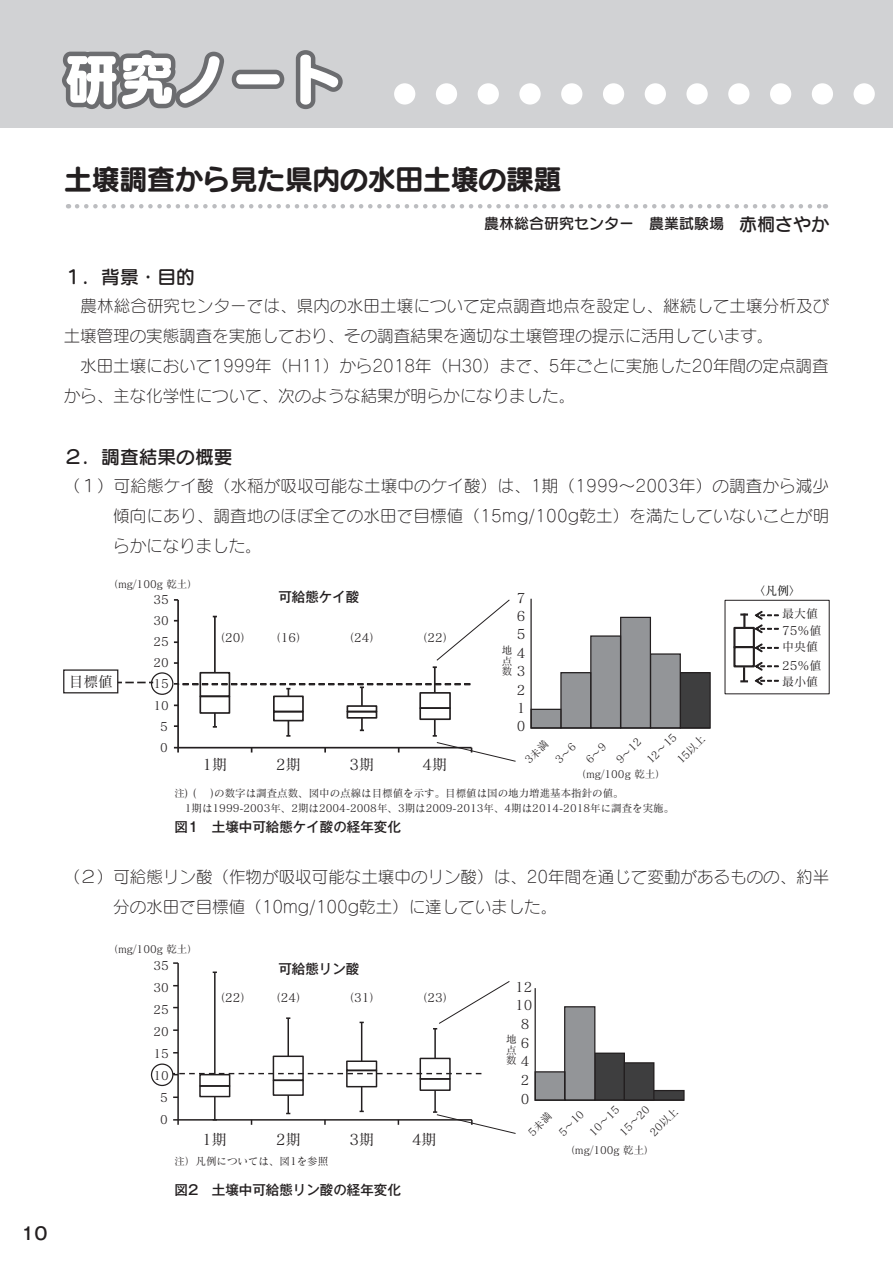
<style>
.page{position:relative;width:893px;height:1263px;background:#fff}
.page>*{position:absolute;margin:0;border:0;box-sizing:border-box;transform-origin:0 0}
.t1{font:55.5px "Seurat Pro N EB";color:#fff}
.t2{font:28.5px "Seurat Pro N B";letter-spacing:-.03em;color:#231f20}
.t3{font:18.75px "Seurat Pro N DB";color:#231f20}
.t4{font:18px "Seurat Pro N DB";color:#231f20}
.t5{font:500 17.25px "Gothic MB101 Pr 6";color:#231f20}
.t6{font:16.5px/30px "Seurat Pro N L";color:#231f20}
.t7{font:15px "Seurat Pro N DB";color:#231f20}
.t8{font:15px "Matisse Pro N M";color:#231f20}
.t9{font:14.7px "Matisse Pro N M";color:#231f20}
.t10{font:500 13.5px "Gothic MB101 Pr 6";color:#231f20}
.t11{font:13.5px "Matisse Pro N M";color:#231f20}
.t12{font:12px/16.8px "Matisse Pro N M";color:#231f20}
.t13{font:12px "Matisse Pro N M";color:#030303}
.t14{font:10.5px/10.5px "Matisse Pro N M";color:#231f20;text-align:justify}
</style>
<div class="page">
<div style="left:0;top:0;width:893px;height:128px;background:#d1d2d4"></div>
<div style="left:394px;top:83px;width:21px;height:22px;background:#fff;border-radius:50%"></div>
<div style="left:436px;top:83px;width:21px;height:22px;background:#fff;border-radius:50%"></div>
<div style="left:478px;top:83px;width:21px;height:22px;background:#fff;border-radius:50%"></div>
<div style="left:519px;top:83px;width:22px;height:22px;background:#fff;border-radius:50%"></div>
<div style="left:561px;top:83px;width:21px;height:22px;background:#fff;border-radius:50%"></div>
<div style="left:603px;top:83px;width:21px;height:22px;background:#fff;border-radius:50%"></div>
<div style="left:645px;top:83px;width:21px;height:22px;background:#fff;border-radius:50%"></div>
<div style="left:686px;top:83px;width:22px;height:22px;background:#fff;border-radius:50%"></div>
<div style="left:728px;top:83px;width:21px;height:22px;background:#fff;border-radius:50%"></div>
<div style="left:770px;top:83px;width:21px;height:22px;background:#fff;border-radius:50%"></div>
<div style="left:812px;top:83px;width:21px;height:22px;background:#fff;border-radius:50%"></div>
<div style="left:853px;top:83px;width:22px;height:22px;background:#fff;border-radius:50%"></div>
<svg style="left:62px;top:50px;width:281px;height:60px"></svg>
<svg style="left:77px;top:204px;width:749px;height:4px"></svg>
<div style="left:733px;top:627px;width:22px;height:21px;border:2px solid #231f20"></div>
<div style="left:733px;top:646px;width:22px;height:21px;border:2px solid #231f20"></div>
<svg style="left:740px;top:613px;width:8px;height:15px"></svg>
<svg style="left:740px;top:667px;width:8px;height:15px"></svg>
<svg style="left:755px;top:611px;width:23px;height:8px"></svg>
<svg style="left:755px;top:625px;width:23px;height:8px"></svg>
<svg style="left:755px;top:644px;width:23px;height:8px"></svg>
<svg style="left:755px;top:662px;width:23px;height:8px"></svg>
<svg style="left:755px;top:677px;width:23px;height:8px"></svg>
<svg style="left:530px;top:598px;width:181px;height:131px"></svg>
<div style="left:151px;top:672px;width:22px;height:23px;border:1px solid #231f20;border-radius:50%"></div>
<div style="left:63px;top:669px;width:55px;height:24px;border:1px solid #231f20"></div>
<svg style="left:118px;top:682px;width:35px;height:1px"></svg>
<svg style="left:174px;top:599px;width:342px;height:163px"></svg>
<svg style="left:534px;top:988px;width:151px;height:113px"></svg>
<hr style="left:214px;top:972px;width:2px;height:103px;background:#231f20">
<hr style="left:287px;top:1018px;width:2px;height:38px;background:#231f20">
<hr style="left:361px;top:1022px;width:1px;height:39px;background:#231f20">
<hr style="left:434px;top:1029px;width:2px;height:29px;background:#231f20">
<svg style="left:433px;top:981px;width:77px;height:48px"></svg>
<hr style="left:177px;top:963px;width:2px;height:157px;background:#231f20">
<svg style="left:171px;top:1052px;width:345px;height:82px"></svg>
<div style="left:151px;top:1063px;width:22px;height:23px;border:1px solid #231f20;border-radius:50%"></div>
<h1 class="t1" style="left:64px;top:41px;width:279px">研究ノート</h1>
<h2 class="t2" style="left:64px;top:160px;width:500px">土壌調査から見た県内の水田土壌の課題</h2>
<p class="t4" style="left:739px;top:212px;width:91px">赤桐さやか</p>
<p class="t7" style="left:484px;top:214px;width:256px">農林総合研究センター　農業試験場　</p>
<p class="t3" style="left:64px;top:265px;width:133px">１．背景・目的</p>
<p class="t6" style="left:64px;top:291px;width:767px">　農林総合研究センターでは、県内の水田土壌について定点調査地点を設定し、継続して土壌分析及び土壌管理の実態調査を実施しており、その調査結果を適切な土壌管理の提示に活用しています。<br>　水田土壌において1999年（H11）から2018年（H30）まで、5年ごとに実施した20年間の定点調査から、主な化学性について、次のような結果が明らかになりました。</p>
<p class="t5" style="left:21px;top:1219px;width:28px">10</p>
<p class="t3" style="left:64px;top:445px;width:170px">２．調査結果の概要</p>
<p class="t6" style="left:113px;top:471px;width:718px;text-align:justify;text-indent:-50px">（１）可給態ケイ酸（水稲が吸収可能な土壌中のケイ酸）は、1期（1999～2003年）の調査から減少傾向にあり、調査地のほぼ全ての水田で目標値（15mg/100g乾土）を満たしていないことが明らかになりました。</p>
<p class="t14" style="left:108px;top:578px;width:92px">（mg/100g 乾土(</p>
<p class="t12" style="left:154px;top:591px;width:17px">35</p>
<p class="t12" style="left:154px;top:612px;width:17px">30</p>
<p class="t12" style="left:154px;top:633px;width:17px">25</p>
<p class="t9" style="left:69px;top:672px;width:46px">目標値</p>
<p class="t12" style="left:154px;top:654px;width:17px">20</p>
<p class="t12" style="left:154px;top:675px;width:17px">15</p>
<p class="t12" style="left:154px;top:696px;width:17px">10</p>
<p class="t12" style="left:160px;top:717px;width:9px">5</p>
<p class="t12" style="left:160px;top:739px;width:9px">0</p>
<p class="t12" style="left:213px;top:629px;width:41px">)20(</p>
<p class="t8" style="left:203px;top:755px;width:26px">1期</p>
<p class="t10" style="left:278px;top:586px;width:83px">可給態ケイ酸</p>
<p class="t12" style="left:269px;top:629px;width:41px">)16(</p>
<p class="t8" style="left:276px;top:755px;width:26px">2期</p>
<p class="t12" style="left:342px;top:629px;width:41px">)24(</p>
<p class="t8" style="left:350px;top:755px;width:26px">3期</p>
<p class="t12" style="left:415px;top:629px;width:41px">)22(</p>
<p class="t8" style="left:422px;top:755px;width:26px">4期</p>
<p class="t11" style="left:517px;top:589px;width:10px">7</p>
<p class="t11" style="left:517px;top:607px;width:10px">6</p>
<p class="t11" style="left:517px;top:626px;width:10px">5</p>
<p class="t14" style="left:502px;top:645px;width:11px">地点数</p>
<p class="t11" style="left:517px;top:644px;width:10px">4</p>
<p class="t11" style="left:517px;top:663px;width:10px">3</p>
<p class="t11" style="left:517px;top:681px;width:10px">2</p>
<p class="t11" style="left:517px;top:699px;width:10px">1</p>
<p class="t11" style="left:517px;top:718px;width:10px">0</p>
<p class="t14" style="left:614px;top:758px;width:32px;rotate:-45deg">9~12</p>
<p class="t14" style="left:644px;top:758px;width:39px;rotate:-45deg">12~15</p>
<p class="t14" style="left:675px;top:758px;width:36px;rotate:-45deg">15以上</p>
<p class="t14" style="left:575px;top:768px;width:92px">（mg/100g 乾土(</p>
<p class="t14" style="left:174px;top:785px;width:501px;line-height:15px">注) (　 )の数字は調査点数、図中の点線は目標値を示す。目標値は国の地力増進基本指針の値。<br>　1期は1999-2003年、2期は2004-2008年、3期は2009-2013年、4期は2014-2018年に調査を実施。</p>
<p class="t10" style="left:175px;top:816px;width:228px">図1　土壌中可給態ケイ酸の経年変化</p>
<p class="t13" style="left:753px;top:583px;width:49px">〈凡例〈</p>
<p class="t12" style="left:782px;top:605px;width:41px">最大値<br>75%値中央値</p>
<p class="t12" style="left:782px;top:657px;width:41px">25%値最小値</p>
<p class="t6" style="left:113px;top:861px;width:717px;text-indent:-50px">（２）可給態リン酸（作物が吸収可能な土壌中のリン酸）は、20年間を通じて変動があるものの、約半分の水田で目標値（10mg/100g乾土）に達していました。</p>
<p class="t14" style="left:108px;top:944px;width:92px">（mg/100g 乾土(</p>
<p class="t12" style="left:154px;top:956px;width:17px">35</p>
<p class="t12" style="left:154px;top:978px;width:17px">30</p>
<p class="t12" style="left:154px;top:1000px;width:17px">25</p>
<p class="t12" style="left:154px;top:1022px;width:17px">20</p>
<p class="t12" style="left:154px;top:1045px;width:17px">15</p>
<p class="t12" style="left:154px;top:1067px;width:17px">10</p>
<p class="t12" style="left:160px;top:1089px;width:9px">5</p>
<p class="t12" style="left:160px;top:1111px;width:9px">0</p>
<p class="t12" style="left:213px;top:989px;width:41px">)22(</p>
<p class="t8" style="left:202px;top:1130px;width:26px">1期</p>
<p class="t10" style="left:278px;top:958px;width:83px">可給態リン酸</p>
<p class="t12" style="left:269px;top:989px;width:41px">)24(</p>
<p class="t12" style="left:342px;top:989px;width:41px">)31(</p>
<p class="t8" style="left:276px;top:1130px;width:26px">2期</p>
<p class="t8" style="left:350px;top:1130px;width:26px">3期</p>
<p class="t14" style="left:175px;top:1156px;width:155px">注）凡例については、図1を参照</p>
<p class="t10" style="left:175px;top:1178px;width:228px">図2　土壌中可給態リン酸の経年変化</p>
<p class="t12" style="left:415px;top:989px;width:41px">)23(</p>
<p class="t8" style="left:412px;top:1130px;width:26px">4期</p>
<p class="t11" style="left:515px;top:978px;width:19px">12</p>
<p class="t11" style="left:515px;top:997px;width:19px">10</p>
<p class="t11" style="left:521px;top:1015px;width:10px">8</p>
<p class="t14" style="left:506px;top:1034px;width:11px">地点数</p>
<p class="t11" style="left:521px;top:1034px;width:10px">6</p>
<p class="t11" style="left:521px;top:1053px;width:10px">4</p>
<p class="t11" style="left:521px;top:1071px;width:10px">2</p>
<p class="t11" style="left:521px;top:1090px;width:10px">0</p>
<p class="t14" style="left:557px;top:1130px;width:32px;rotate:-45deg">5~10</p>
<p class="t14" style="left:587px;top:1130px;width:39px;rotate:-45deg">10~15</p>
<p class="t14" style="left:617px;top:1130px;width:39px;rotate:-45deg">15~20</p>
<p class="t14" style="left:648px;top:1130px;width:36px;rotate:-45deg">20以上</p>
<p class="t14" style="left:564px;top:1145px;width:92px">（mg/100g 乾土(</p>
</div>
